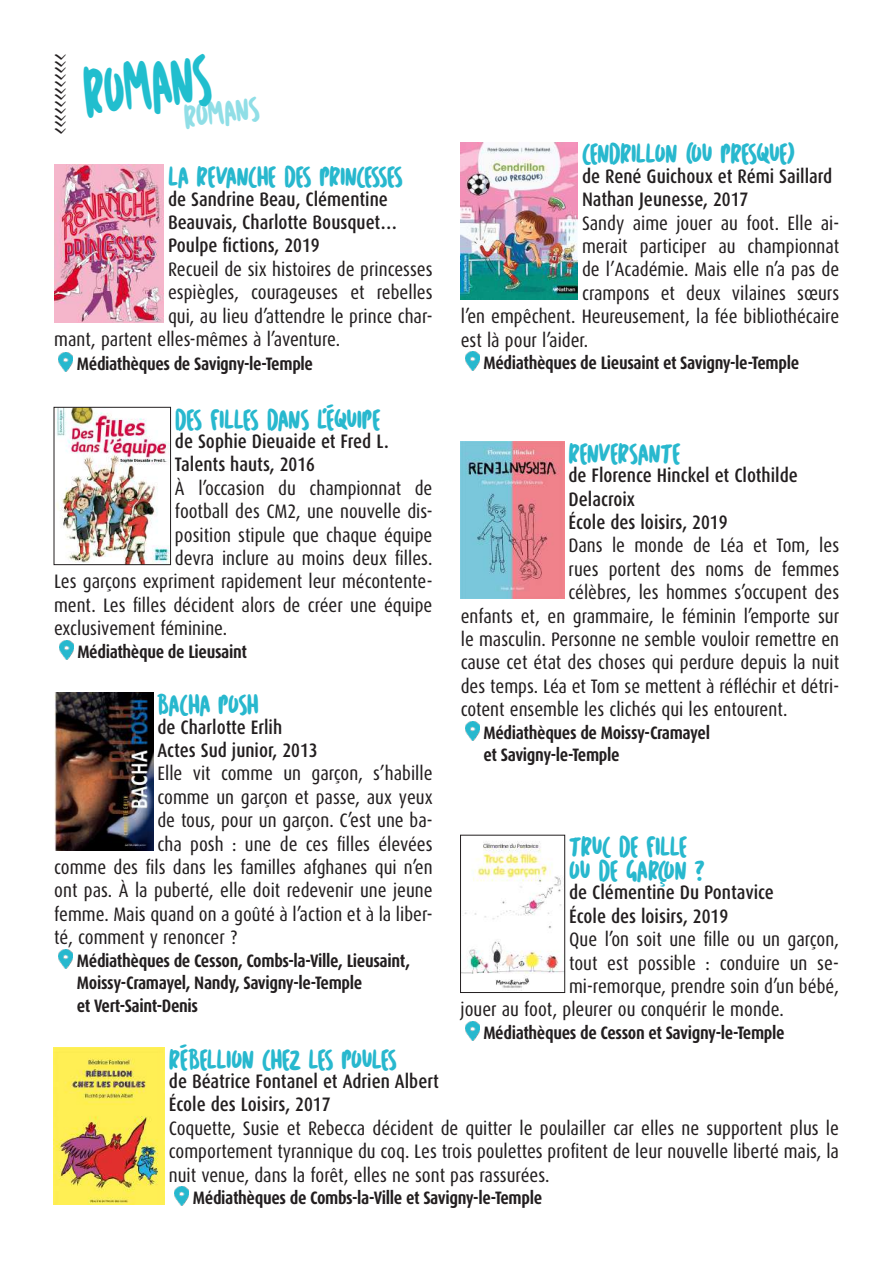
<style>
.page{position:relative;width:893px;height:1263px;background:#fff}
.page>*{position:absolute;margin:0;border:0;box-sizing:border-box;transform-origin:0 0}
.t1{font:33.75px "Cartoon Marker";color:#21bece;scale:.77 1}
.t2{font:22.5px "Quantum";color:#231f20}
.t3{font:19.5px/23.4px "Dax Condensed";color:#231f20;text-align:justify}
.t4{font:500 19.5px/23.4px "Dax Condensed";color:#231f20}
.t5{font:700 18px/22.5px "Dax Condensed";letter-spacing:-.02em;color:#231f20}
.t6{font:16.2px "Cartoon Marker";color:#21bece;scale:.94 1}
.t7{font:13.5px "Cartoon Marker";letter-spacing:-.07em;color:#28b8ce}
</style>
<div class="page">
<img style="left:54px;top:165px;width:110px;height:157px">
<img style="left:56px;top:409px;width:113px;height:154px">
<div style="left:54px;top:407px;width:117px;height:158px;border:1px solid #231f20"></div>
<img style="left:54px;top:693px;width:99px;height:157px">
<img style="left:54px;top:1047px;width:111px;height:157px">
<img style="left:461px;top:142px;width:117px;height:157px">
<img style="left:461px;top:441px;width:103px;height:158px">
<img style="left:462px;top:841px;width:101px;height:150px">
<div style="left:460px;top:835px;width:105px;height:158px;border:1px solid #231f20"></div>
<img style="left:59px;top:353px;width:14px;height:19px">
<img style="left:59px;top:640px;width:14px;height:19px">
<img style="left:59px;top:949px;width:14px;height:20px">
<img style="left:175px;top:1187px;width:14px;height:19px">
<img style="left:465px;top:352px;width:14px;height:19px">
<img style="left:465px;top:721px;width:14px;height:19px">
<img style="left:465px;top:1021px;width:14px;height:19px">
<p class="t2" style="left:74px;top:54px;width:82px;rotate:90deg">&gt;&gt;&gt;&gt;&gt;&gt;&gt;&gt;&gt;&gt;&gt;&gt;</p>
<h1 class="t1" style="left:81px;top:76px;width:169px;rotate:-7deg">ROMANS</h1>
<p class="t6" style="left:183px;top:109px;width:82px;rotate:-7deg">ROMANS</p>
<p class="t7" style="left:582px;top:147px;width:19px">CEND</p>
<p class="t7" style="left:620px;top:147px;width:21px">RILLON</p>
<p class="t7" style="left:685px;top:147px;width:17px">(OU</p>
<p class="t7" style="left:720px;top:147px;width:77px">PRESQUE)</p>
<p class="t4" style="left:582px;top:165px;width:252px">de René Guichoux et Rémi Saillard<br>Nathan Jeunesse, 2017</p>
<p class="t3" style="left:582px;top:211px;width:259px">Sandy aime jouer au foot. Elle ai-</p>
<p class="t3" style="left:582px;top:235px;width:259px">merait participer au championnat</p>
<p class="t3" style="left:582px;top:258px;width:259px">de l’Académie. Mais elle n’a pas de</p>
<p class="t3" style="left:582px;top:282px;width:259px">crampons et deux vilaines sœurs</p>
<p class="t3" style="left:461px;top:305px;width:380px">l’en empêchent. Heureusement, la fée bibliothécaire</p>
<p class="t3" style="left:461px;top:328px;width:129px">est là pour l’aider.</p>
<p class="t5" style="left:483px;top:352px;width:317px">Médiathèques de Lieusaint et Savigny-le-Temple</p>
<p class="t7" style="left:168px;top:170px;width:69px">LA REVANCHE</p>
<p class="t7" style="left:284px;top:170px;width:10px">DES</p>
<p class="t7" style="left:319px;top:170px;width:30px">PRINCESSES</p>
<p class="t4" style="left:168px;top:187px;width:231px">de Sandrine Beau, Clémentine<br>Beauvais, Charlotte Bousquet…<br>Poulpe fictions, 2019</p>
<p class="t3" style="left:168px;top:258px;width:266px">Recueil de six histoires de princesses</p>
<p class="t3" style="left:168px;top:281px;width:266px">espiègles, courageuses et rebelles</p>
<p class="t3" style="left:168px;top:304px;width:266px">qui, au lieu d’attendre le prince char-</p>
<p class="t3" style="left:54px;top:328px;width:287px">mant, partent elles-mêmes à l’aventure.</p>
<p class="t5" style="left:77px;top:353px;width:238px">Médiathèques de Savigny-le-Temple</p>
<p class="t7" style="left:175px;top:412px;width:53px">DES FILLES</p>
<p class="t7" style="left:267px;top:412px;width:12px">DANS</p>
<p class="t7" style="left:317px;top:412px;width:39px">L’EQUIPE</p>
<p class="t4" style="left:175px;top:430px;width:215px">de Sophie Dieuaide et Fred L.<br>Talents hauts, 2016</p>
<p class="t3" style="left:175px;top:476px;width:259px">À l’occasion du championnat de</p>
<p class="t3" style="left:175px;top:500px;width:259px">football des CM2, une nouvelle dis-</p>
<p class="t3" style="left:175px;top:523px;width:259px">position stipule que chaque équipe</p>
<p class="t3" style="left:175px;top:547px;width:259px">devra inclure au moins deux filles.</p>
<p class="t3" style="left:54px;top:570px;width:380px">Les garçons expriment rapidement leur mécontente-</p>
<p class="t3" style="left:54px;top:593px;width:380px">ment. Les filles décident alors de créer une équipe</p>
<p class="t3" style="left:54px;top:617px;width:175px">exclusivement féminine.</p>
<p class="t5" style="left:77px;top:640px;width:171px">Médiathèque de Lieusaint</p>
<p class="t7" style="left:157px;top:698px;width:12px">BACHA</p>
<p class="t7" style="left:218px;top:698px;width:11px">POSH</p>
<p class="t4" style="left:157px;top:715px;width:162px">de Charlotte Erlih<br>Actes Sud junior, 2013</p>
<p class="t3" style="left:157px;top:762px;width:277px">Elle vit comme un garçon, s’habille</p>
<p class="t3" style="left:157px;top:786px;width:277px">comme un garçon et passe, aux yeux</p>
<p class="t3" style="left:157px;top:809px;width:277px">de tous, pour un garçon. C’est une ba-</p>
<p class="t3" style="left:157px;top:832px;width:277px">cha posh : une de ces filles élevées</p>
<p class="t3" style="left:54px;top:856px;width:380px">comme des fils dans les familles afghanes qui n’en</p>
<p class="t3" style="left:54px;top:879px;width:380px">ont pas. À la puberté, elle doit redevenir une jeune</p>
<p class="t3" style="left:54px;top:903px;width:380px">femme. Mais quand on a goûté à l’action et à la liber-</p>
<p class="t3" style="left:54px;top:926px;width:185px">té, comment y renoncer ?</p>
<p class="t5" style="left:77px;top:949px;width:335px">Médiathèques de Cesson, Combs-la-Ville, Lieusaint,<br>Moissy-Cramayel, Nandy, Savigny-le-Temple<br>et Vert-Saint-Denis</p>
<p class="t7" style="left:169px;top:1052px;width:41px">REBELLION</p>
<p class="t7" style="left:262px;top:1052px;width:11px">CHE</p>
<p class="t7" style="left:289px;top:1052px;width:28px">Z LES</p>
<p class="t7" style="left:341px;top:1052px;width:11px">POULES</p>
<p class="t4" style="left:169px;top:1070px;width:271px">de Béatrice Fontanel et Adrien Albert<br>École des Loisirs, 2017</p>
<p class="t3" style="left:169px;top:1116px;width:672px">Coquette, Susie et Rebecca décident de quitter le poulailler car elles ne supportent plus le comportement tyrannique du coq. Les trois poulettes profitent de leur nouvelle liberté mais, la nuit venue, dans la forêt, elles ne sont pas rassurées.</p>
<p class="t5" style="left:193px;top:1187px;width:351px">Médiathèques de Combs-la-Ville et Savigny-le-Temple</p>
<p class="t7" style="left:568px;top:446px;width:11px">REN</p>
<p class="t7" style="left:599px;top:446px;width:42px">VERSANTE</p>
<p class="t4" style="left:568px;top:464px;width:231px">de Florence Hinckel et Clothilde<br>Delacroix<br>École des loisirs, 2019</p>
<p class="t3" style="left:568px;top:534px;width:272px">Dans le monde de Léa et Tom, les</p>
<p class="t3" style="left:568px;top:557px;width:272px">rues portent des noms de femmes</p>
<p class="t3" style="left:568px;top:581px;width:272px">célèbres, les hommes s’occupent des</p>
<p class="t3" style="left:461px;top:604px;width:380px">enfants et, en grammaire, le féminin l’emporte sur</p>
<p class="t3" style="left:461px;top:628px;width:380px">le masculin. Personne ne semble vouloir remettre en</p>
<p class="t3" style="left:461px;top:651px;width:380px">cause cet état des choses qui perdure depuis la nuit</p>
<p class="t3" style="left:461px;top:674px;width:380px">des temps. Léa et Tom se mettent à réfléchir et détri-</p>
<p class="t3" style="left:461px;top:698px;width:328px">cotent ensemble les clichés qui les entourent.</p>
<p class="t5" style="left:484px;top:721px;width:228px">Médiathèques de Moissy-Cramayel et Savigny-le-Temple</p>
<p class="t7" style="left:569px;top:839px;width:33px">TRUC</p>
<p class="t7" style="left:619px;top:839px;width:11px">DE</p>
<p class="t7" style="left:646px;top:839px;width:10px">FILLE</p>
<p class="t7" style="left:569px;top:863px;width:11px">OU</p>
<p class="t7" style="left:598px;top:863px;width:11px">DE</p>
<p class="t7" style="left:626px;top:863px;width:43px">GA RCON</p>
<p class="t7" style="left:695px;top:863px;width:12px">?</p>
<p class="t4" style="left:569px;top:881px;width:206px">de Clémentine Du Pontavice<br>École des loisirs, 2019</p>
<p class="t3" style="left:569px;top:928px;width:271px">Que l’on soit une fille ou un garçon,</p>
<p class="t3" style="left:569px;top:951px;width:271px">tout est possible : conduire un se-</p>
<p class="t3" style="left:569px;top:975px;width:271px">mi-remorque, prendre soin d’un bébé,</p>
<p class="t3" style="left:460px;top:998px;width:325px">jouer au foot, pleurer ou conquérir le monde.</p>
<p class="t5" style="left:483px;top:1022px;width:303px">Médiathèques de Cesson et Savigny-le-Temple</p>
</div>
